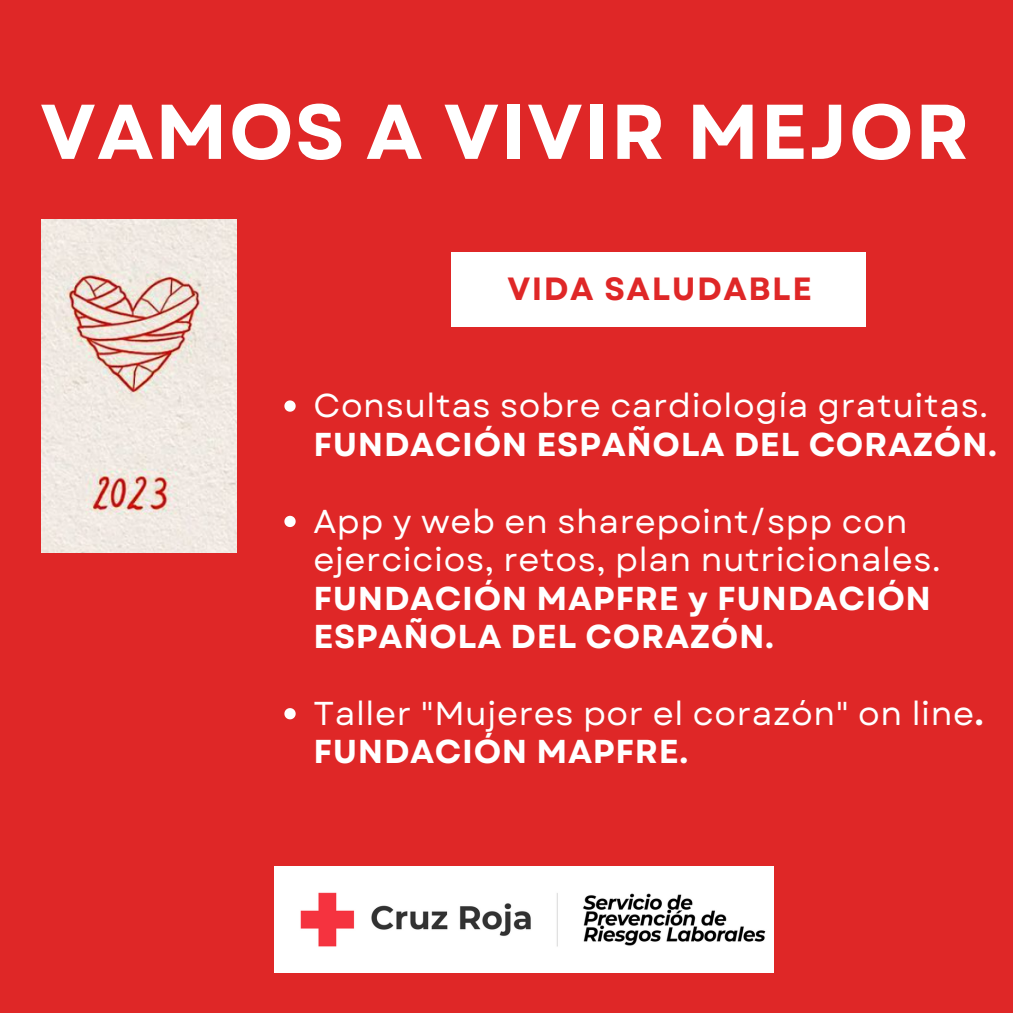
<style>
.page{position:relative;width:1013px;height:1013px;background:#fff}
.page>*{position:absolute;margin:0;border:0;box-sizing:border-box;transform-origin:0 0}
.t1{font:700 77.38px "Garet";letter-spacing:.02em;color:#fff}
.t2{font:33px/38.5px "Garet";letter-spacing:.02em;color:#fff}
.t3{font:700 33px/38.5px "Garet";letter-spacing:.02em;color:#fff}
.t4{font:700 32.12px "Garet";letter-spacing:.05em;color:#df2727}
.s1{font-weight:700}
</style>
<div class="page">
<div style="left:0;top:0;width:1012px;height:1012px;background:#df2727"></div>
<div style="left:451px;top:253px;width:414px;height:74px;background:#fff"></div>
<img style="left:274px;top:866px;width:499px;height:106px">
<svg style="left:284px;top:400px;width:12px;height:12px"></svg>
<svg style="left:284px;top:516px;width:12px;height:11px"></svg>
<svg style="left:284px;top:708px;width:12px;height:11px"></svg>
<img style="left:41px;top:219px;width:195px;height:333px">
<h1 class="t1" style="left:40px;top:76px;width:930px">VAMOS A VIVIR MEJOR</h1>
<p class="t4" style="left:507px;top:265px;width:306px">VIDA SALUDABLE</p>
<p class="t2" style="left:313px;top:386px;width:676px">Consultas sobre cardiología gratuitas.</p>
<p class="t3" style="left:313px;top:425px;width:685px">FUNDACIÓN ESPAÑOLA DEL CORAZÓN.</p>
<p class="t2" style="left:313px;top:502px;width:629px">App y web en sharepoint/spp con ejercicios, retos, plan nutricionales.</p>
<p class="t3" style="left:313px;top:579px;width:619px">FUNDACIÓN MAPFRE y FUNDACIÓN<br>ESPAÑOLA DEL CORAZÓN.</p>
<p class="t2" style="left:313px;top:694px;width:672px">Taller "Mujeres por el corazón" on line<span class="s1">.<br>FUNDACIÓN MAPFRE.</span></p>
</div>
